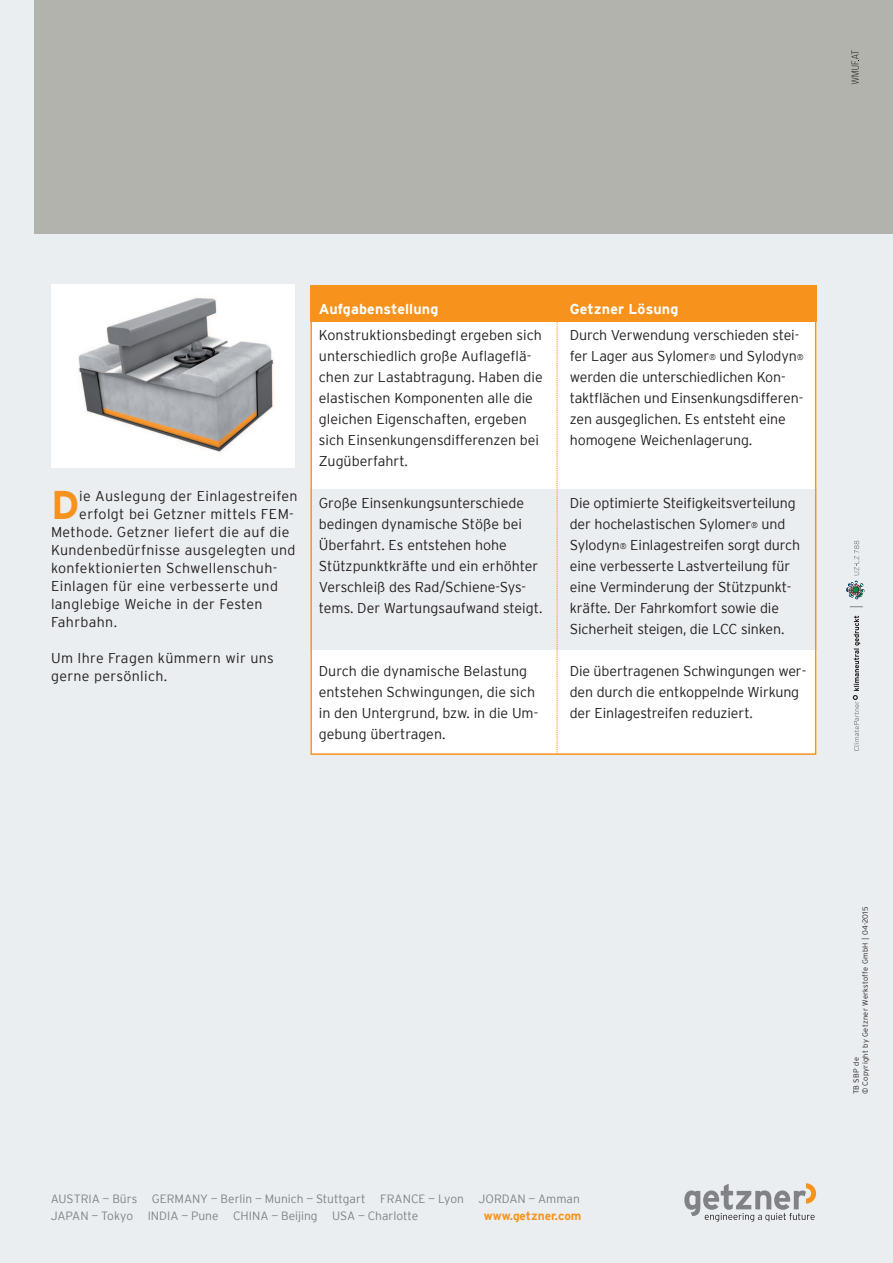
<style>
.page{position:relative;width:893px;height:1263px;background:#ebeef0}
.page>*{position:absolute;margin:0;border:0;box-sizing:border-box;transform-origin:0 0}
.t1{font:700 39.9px "Interstate";color:#f7931d}
.t2{font:300 14.25px/21px "Interstate";color:#231f20}
.t3{font:300 14.25px/18px "Interstate";letter-spacing:.025em;color:#231f20}
.t4{font:700 14.25px "Interstate";letter-spacing:.01em;color:#fff}
.t5{font:300 12px/17.4px "Interstate";color:#808285}
.t6{font:700 12px "Interstate";color:#f7931d}
.t7{font:300 7.5px/9px "Interstate";letter-spacing:.04em;color:#231f20}
.s1{font-size:8.25px}
</style>
<div class="page">
<div style="left:34px;top:0;width:859px;height:234px;background:#b2b3ac"></div>
<img style="left:51px;top:285px;width:244px;height:183px">
<div style="left:310px;top:320px;width:506px;height:169px;background:#fff"></div>
<div style="left:310px;top:650px;width:506px;height:104px;background:#fff"></div>
<div style="left:310px;top:285px;width:506px;height:36px;background:#f7931d"></div>
<svg style="left:557px;top:321px;width:1px;height:431px"></svg>
<div style="left:310px;top:318px;width:506px;height:437px;border:2px solid #f7931d"></div>
<svg style="left:851px;top:50px;width:8px;height:34px"></svg>
<svg style="left:684px;top:1183px;width:132px;height:39px"></svg>
<svg style="left:853px;top:616px;width:7px;height:135px"></svg>
<svg style="left:846px;top:581px;width:18px;height:18px"></svg>
<svg style="left:850px;top:606px;width:13px;height:1px"></svg>
<svg style="left:854px;top:541px;width:5px;height:34px"></svg>
<h1 class="t1" style="left:51px;top:489px;width:30px">D</h1>
<p class="t3" style="left:79px;top:487px;width:220px">ie Auslegung der Einlagestreifen</p>
<p class="t3" style="left:79px;top:505px;width:216px">erfolgt bei Getzner mittels FEM-</p>
<p class="t3" style="left:51px;top:523px;width:240px">Methode. Getzner liefert die auf die</p>
<p class="t3" style="left:51px;top:541px;width:246px">Kundenbedürfnisse ausgelegten und</p>
<p class="t3" style="left:51px;top:559px;width:228px">konfektionierten Schwellenschuh-</p>
<p class="t3" style="left:51px;top:577px;width:228px">Einlagen für eine verbesserte und</p>
<p class="t3" style="left:51px;top:595px;width:213px">langlebige Weiche in der Festen</p>
<p class="t3" style="left:51px;top:613px;width:68px">Fahrbahn.</p>
<p class="t3" style="left:51px;top:649px;width:224px">Um Ihre Fragen kümmern wir uns gerne persönlich.</p>
<p class="t4" style="left:319px;top:304px;width:121px">Aufgabenstellung</p>
<p class="t4" style="left:570px;top:304px;width:110px">Getzner Lösung</p>
<p class="t2" style="left:319px;top:324px;width:225px">Konstruktionsbedingt ergeben sich unterschiedlich große Aulagelä&shy;chen zur Lastabtragung. Haben die elastischen Komponenten alle die gleichen Eigenschaften, ergeben sich Einsenkungensdifferenzen bei<br>Zugüberfahrt.</p>
<p class="t2" style="left:319px;top:492px;width:225px">Große Einsenkungsunterschiede bedingen dynamische Stöße bei Überfahrt. Es entstehen hohe Stützpunktkräfte und ein erhöhter Verschleiß des Rad/Schiene-Sys&shy;tems. Der Wartungsaufwand steigt.</p>
<p class="t2" style="left:570px;top:324px;width:235px">Durch Verwendung verschieden stei&shy;fer Lager aus Sylomer<span class="s1">®</span> und Sylodyn<span class="s1">® </span>werden die unterschiedlichen Kon&shy;taktlächen und Einsenkungsdifferen&shy;zen ausgeglichen. Es entsteht eine homogene Weichenlagerung.</p>
<p class="t2" style="left:570px;top:492px;width:232px">Die optimierte Steiigkeitsverteilung der hochelastischen Sylomer<span class="s1">®</span> und Sylodyn<span class="s1">®</span> Einlagestreifen sorgt durch eine verbesserte Lastverteilung für eine Verminderung der Stützpunkt&shy;kräfte. Der Fahrkomfort sowie die Sicherheit steigen, die LCC sinken.</p>
<p class="t2" style="left:570px;top:660px;width:238px">Die übertragenen Schwingungen wer&shy;den durch die entkoppelnde Wirkung der Einlagestreifen reduziert.</p>
<p class="t2" style="left:319px;top:660px;width:221px">Durch die dynamische Belastung entstehen Schwingungen, die sich in den Untergrund, bzw. in die Um&shy;gebung übertragen.</p>
<p class="t5" style="left:51px;top:1191px;width:531px">AUSTRIA — Bürs GERMANY — Berlin — Munich — Stuttgart FRANCE — Lyon JORDAN — Amman<br>JAPAN — Tokyo INDIA — Pune CHINA — Beijing USA — Charlotte</p>
<p class="t6" style="left:484px;top:1211px;width:99px">www.getzner.com</p>
<p class="t7" style="left:852px;top:1094px;width:190px;rotate:-90deg">TB SBP de<br>© Copyright by Getzner Werkstoffe GmbH | 04-2015</p>
</div>
